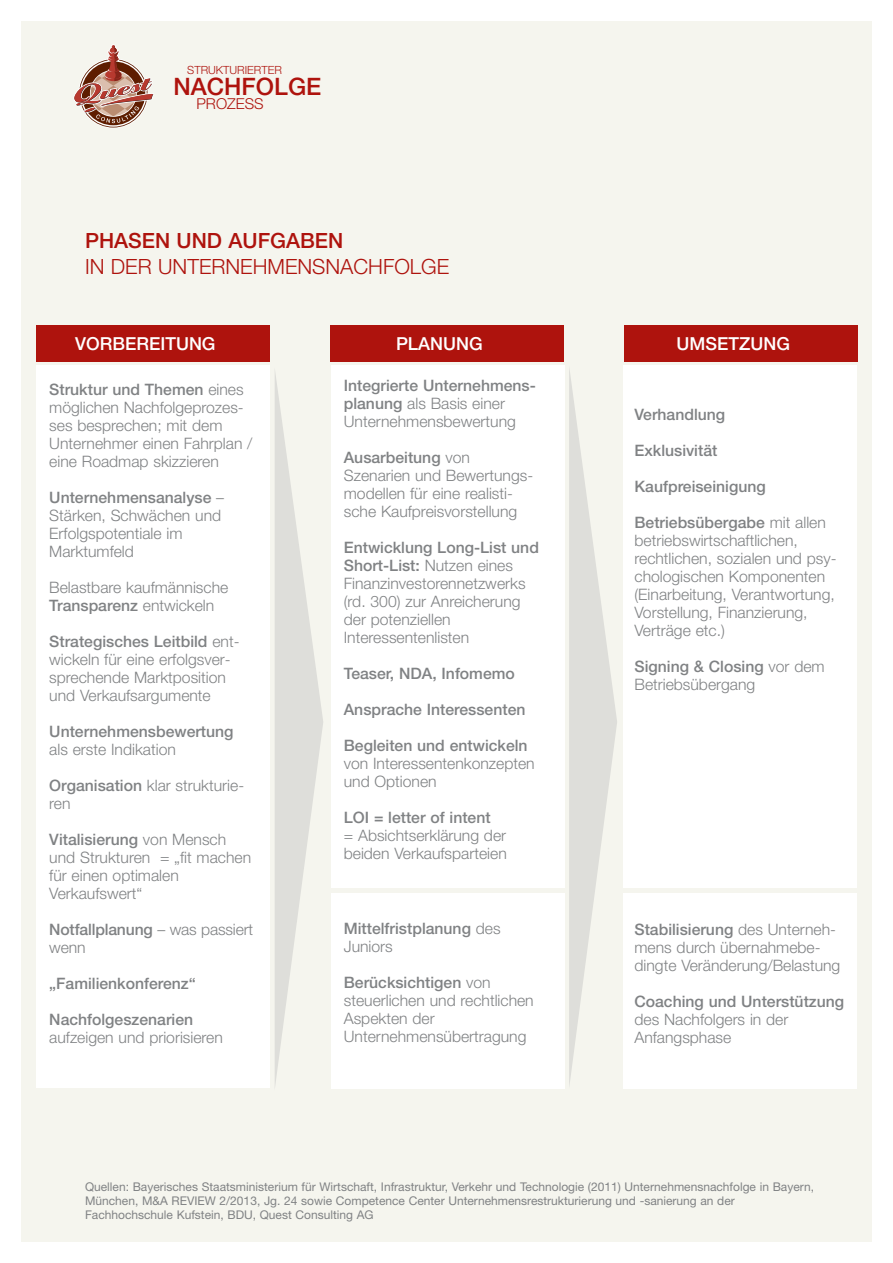
<style>
.page{position:relative;width:893px;height:1263px;background:#fff}
.page>*{position:absolute;margin:0;border:0;box-sizing:border-box;transform-origin:0 0}
.t1{font:500 24px "Helvetica Neue";color:#ae130d}
.t2{font:300 21px "Helvetica Neue";color:#ae130d}
.t3{font:500 21px "Helvetica Neue";color:#ae130d}
.t4{font:500 18px "Helvetica Neue";color:#fff}
.t5{font:300 15.75px/18px "Helvetica Neue";color:#808284}
.t6{font:500 15.75px/18px "Helvetica Neue";color:#808284}
.t7{font:300 15px "Helvetica Neue";color:#ae130d}
.t8{font:12px/14.4px "Helvetica Neue";color:#808284}
.t9{font:300 11.25px "Helvetica Neue";color:#ae130d}
.s1{font-weight:500}
.s2{font-weight:300}
</style>
<div class="page">
<div style="left:21px;top:21px;width:851px;height:1221px;background:#f5f5ee"></div>
<svg style="left:74px;top:44px;width:80px;height:84px"></svg>
<div style="left:37px;top:365px;width:233px;height:723px;background:#fff"></div>
<div style="left:331px;top:365px;width:233px;height:523px;background:#fff"></div>
<div style="left:331px;top:893px;width:233px;height:195px;background:#fff"></div>
<div style="left:623px;top:365px;width:234px;height:523px;background:#fff"></div>
<div style="left:623px;top:893px;width:234px;height:195px;background:#fff"></div>
<div style="left:37px;top:325px;width:233px;height:37px;background:#ae130d"></div>
<div style="left:330px;top:325px;width:234px;height:37px;background:#ae130d"></div>
<div style="left:624px;top:325px;width:234px;height:37px;background:#ae130d"></div>
<svg style="left:275px;top:373px;width:48px;height:712px"></svg>
<svg style="left:569px;top:369px;width:48px;height:716px"></svg>
<p class="t9" style="left:187px;top:66px;width:96px">STRUKTURIERTER</p>
<h1 class="t1" style="left:173px;top:78px;width:149px">NACHFOLGE</h1>
<p class="t7" style="left:196px;top:99px;width:69px">PROZESS</p>
<h2 class="t3" style="left:85px;top:233px;width:260px">PHASEN UND AUFGABEN</h2>
<h2 class="t2" style="left:85px;top:259px;width:366px">IN DER UNTERNEHMENSNACHFOLGE</h2>
<p class="t4" style="left:75px;top:337px;width:142px">VORBEREITUNG</p>
<p class="t5" style="left:49px;top:382px;width:205px"><span class="s1">Struktur und Themen</span> eines möglichen Nachfolgeprozes&shy;ses besprechen; mit dem<br>Unternehmer einen Fahrplan / eine Roadmap skizzieren</p>
<p class="t5" style="left:49px;top:490px;width:176px"><span class="s1">Unternehmensanalyse</span> –<br>Stärken, Schwächen und<br>Erfolgspotentiale im<br>Marktumfeld</p>
<p class="t5" style="left:49px;top:580px;width:181px">Belastbare kaufmännische<br><span class="s1">Transparenz</span> entwickeln</p>
<p class="t5" style="left:49px;top:634px;width:192px"><span class="s1">Strategisches Leitbild</span> ent&shy;wickeln für eine erfolgsver&shy;sprechende Marktposition und Verkaufsargumente</p>
<p class="t6" style="left:49px;top:724px;width:186px">Unternehmensbewertung</p>
<p class="t5" style="left:49px;top:742px;width:128px">als erste Indikation</p>
<p class="t5" style="left:49px;top:778px;width:196px"><span class="s1">Organisation</span> klar strukturie&shy;ren</p>
<p class="t5" style="left:49px;top:832px;width:203px"><span class="s1">Vitalisierung</span> von Mensch und Strukturen = „fit machen für einen optimalen<br>Verkaufswert“</p>
<p class="t5" style="left:49px;top:922px;width:205px"><span class="s1">Notfallplanung</span> – was passiert wenn</p>
<p class="t6" style="left:49px;top:976px;width:148px">„Familienkonferenz“</p>
<p class="t6" style="left:49px;top:1012px;width:145px">Nachfolgeszenarien</p>
<p class="t5" style="left:49px;top:1030px;width:175px">aufzeigen und priorisieren</p>
<p class="t4" style="left:396px;top:337px;width:88px">PLANUNG</p>
<p class="t4" style="left:676px;top:337px;width:115px">UMSETZUNG</p>
<p class="t5" style="left:344px;top:378px;width:194px"><span class="s1">Integrierte Unternehmens&shy;planung</span> als Basis einer<br>Unternehmensbewertung</p>
<p class="t5" style="left:344px;top:450px;width:191px"><span class="s1">Ausarbeitung</span> von<br>Szenarien und Bewertungs&shy;modellen für eine realisti&shy;sche Kaufpreisvorstellung</p>
<p class="t5" style="left:344px;top:540px;width:197px"><span class="s1">Entwicklung Long-List und<br>Short-List:</span> Nutzen eines<br>Finanzinvestorennetzwerks (rd. 300) zur Anreicherung der potenziellen<br>Interessentenlisten</p>
<p class="t6" style="left:344px;top:666px;width:172px">Teaser, NDA, Infomemo</p>
<p class="t6" style="left:344px;top:702px;width:183px">Ansprache Interessenten</p>
<p class="t6" style="left:344px;top:738px;width:185px">Begleiten und entwickeln</p>
<p class="t5" style="left:344px;top:756px;width:192px">von Interessentenkonzepten und Optionen</p>
<p class="t6" style="left:344px;top:810px;width:148px">LOI = letter of intent</p>
<p class="t5" style="left:344px;top:828px;width:164px">= Absichtserklärung der beiden Verkaufsparteien</p>
<p class="t6" style="left:344px;top:921px;width:158px">Mittelfristplanung <span class="s2">des<br>Juniors</span></p>
<p class="t5" style="left:344px;top:975px;width:191px"><span class="s1">Berücksichtigen</span> von steuerlichen und rechtlichen<br>Aspekten der<br>Unternehmensübertragung</p>
<p class="t6" style="left:634px;top:407px;width:92px">Verhandlung</p>
<p class="t6" style="left:634px;top:443px;width:84px">Exklusivität</p>
<p class="t6" style="left:634px;top:479px;width:133px">Kaufpreiseinigung</p>
<p class="t5" style="left:634px;top:515px;width:204px"><span class="s1">Betriebsübergabe</span> mit allen betriebswirtschaftlichen, rechtlichen, sozialen und psy&shy;chologischen Komponenten (Einarbeitung, Verantwortung,<br>Vorstellung, Finanzierung,<br>Verträge etc.)</p>
<p class="t5" style="left:634px;top:659px;width:192px"><span class="s1">Signing &amp; Closing</span> vor dem<br>Betriebsübergang</p>
<p class="t5" style="left:634px;top:922px;width:207px"><span class="s1">Stabilisierung</span> des Unterneh&shy;mens durch übernahmebe&shy;dingte Veränderung/Belastung</p>
<p class="t6" style="left:634px;top:994px;width:211px">Coaching und Unterstützung</p>
<p class="t5" style="left:634px;top:1012px;width:155px">des Nachfolgers in der<br>Anfangsphase</p>
<p class="t8" style="left:85px;top:1180px;width:730px">Quellen: Bayerisches Staatsministerium für Wirtschaft, Infrastruktur, Verkehr und Technologie (2011) Unternehmensnachfolge in Bayern,<br>München, M&amp;A REVIEW 2/2013, Jg. 24 sowie Competence Center Unternehmensrestrukturierung und -sanierung an der<br>Fachhochschule Kufstein, BDU, Quest Consulting AG</p>
</div>
